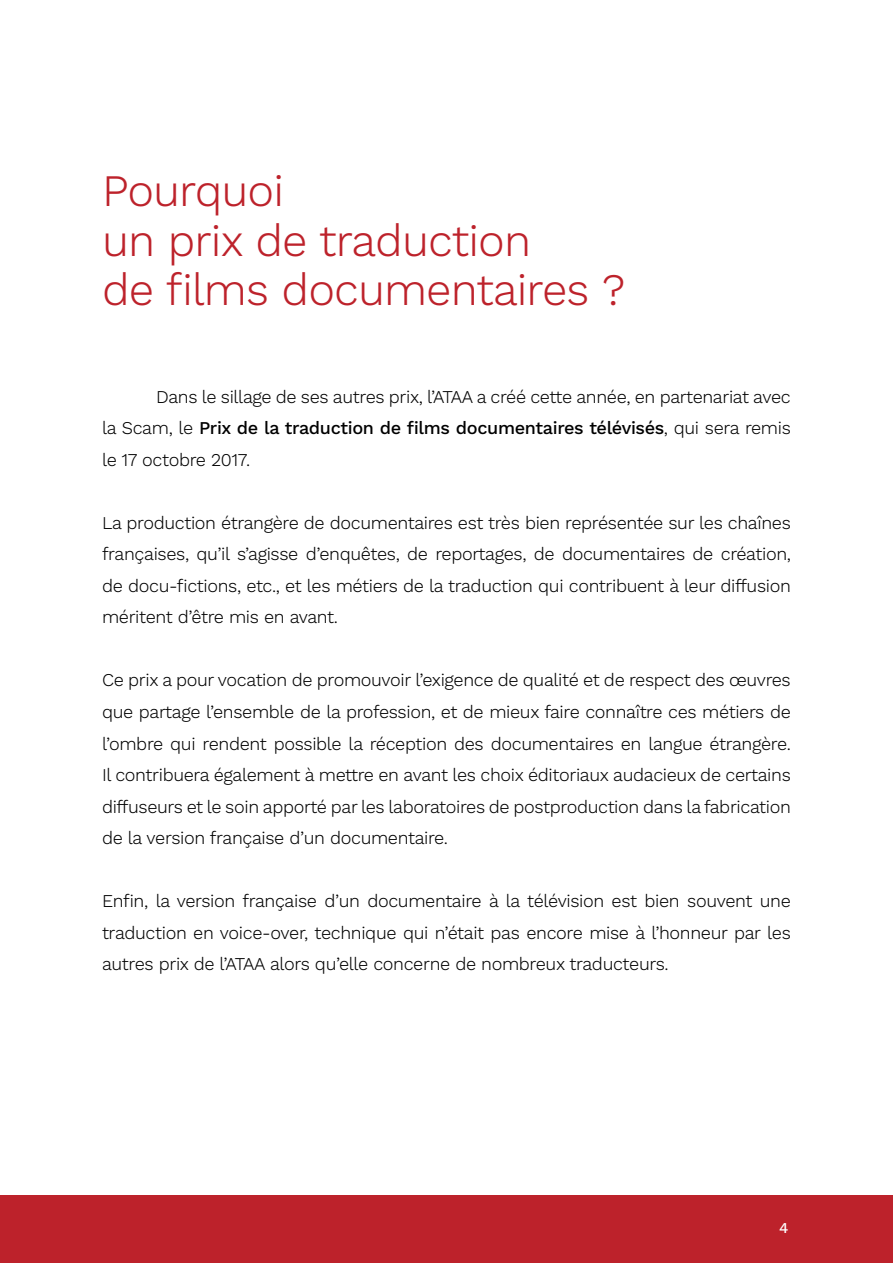
<style>
.page{position:relative;width:893px;height:1263px;background:#fff}
.page>*{position:absolute;margin:0;border:0;box-sizing:border-box;transform-origin:0 0}
.t1{font:300 45px/49.5px "Work Sans";letter-spacing:-.02em;color:#bd222b}
.t2{font:300 18px/31.5px "Work Sans";letter-spacing:-.02em;color:#000;text-align:justify}
.t3{font:500 15px "Work Sans";color:#fff}
.s1{font-weight:500}
</style>
<div class="page">
<div style="left:0;top:1195px;width:893px;height:68px;background:#bd222b"></div>
<h1 class="t1" style="left:102px;top:168px;width:525px">Pourquoi<br>un prix de traduction<br>de films documentaires ?</h1>
<p class="t2" style="left:102px;top:382px;width:690px;text-indent:54px">Dans le sillage de ses autres prix, l’ATAA a créé cette année, en partenariat avec la Scam, le <span class="s1">Prix de la traduction de films documentaires télévisés</span>, qui sera remis le 17 octobre 2017.</p>
<p class="t2" style="left:102px;top:508px;width:690px">La production étrangère de documentaires est très bien représentée sur les chaînes françaises, qu’il s’agisse d’enquêtes, de reportages, de documentaires de création, de docu-fictions, etc., et les métiers de la traduction qui contribuent à leur diffusion méritent d’être mis en avant.</p>
<p class="t2" style="left:102px;top:665px;width:690px">Ce prix a pour vocation de promouvoir l’exigence de qualité et de respect des œuvres que partage l’ensemble de la profession, et de mieux faire connaître ces métiers de l’ombre qui rendent possible la réception des documentaires en langue étrangère.<br>Il contribuera également à mettre en avant les choix éditoriaux audacieux de certains diffuseurs et le soin apporté par les laboratoires de postproduction dans la fabrication de la version française d’un documentaire.</p>
<p class="t2" style="left:102px;top:886px;width:690px">Enfin, la version française d’un documentaire à la télévision est bien souvent une traduction en voice-over, technique qui n’était pas encore mise à l’honneur par les autres prix de l’ATAA alors qu’elle concerne de nombreux traducteurs.</p>
<p class="t3" style="left:779px;top:1219px;width:11px">4</p>
</div>
